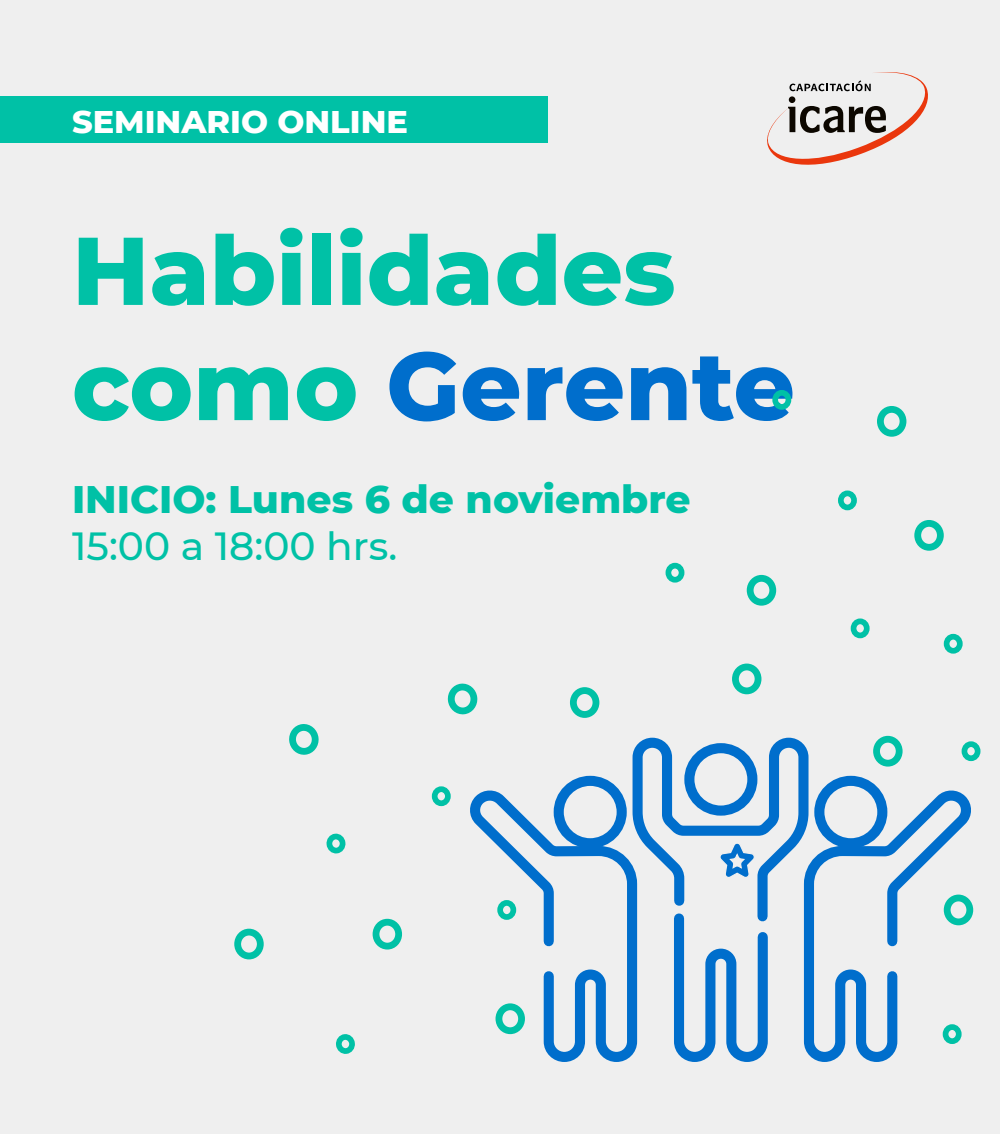
<style>
.page{position:relative;width:1000px;height:1134px;background:#efefef}
.page>*{position:absolute;margin:0;border:0;box-sizing:border-box;transform-origin:0 0}
.t1{font:800 96px/115.2px "Montserrat";color:#00c1a6}
.t2{font:800 39.2px "Montserrat";color:#00c1a6}
.t3{font:500 39.2px "Montserrat";color:#00c1a6}
.t4{font:800 32px "Montserrat";color:#fff}
.s1{color:#006ecc}
</style>
<div class="page">
<div style="left:570px;top:687px;width:29px;height:31px;border:7px solid #00c1a6;border-radius:50%"></div>
<svg style="left:447px;top:683px;width:31px;height:32px"></svg>
<div style="left:373px;top:919px;width:29px;height:30px;border:7px solid #00c1a6;border-radius:50%"></div>
<div style="left:234px;top:929px;width:30px;height:30px;border:7px solid #00c1a6;border-radius:50%"></div>
<div style="left:732px;top:663px;width:29px;height:31px;border:7px solid #00c1a6;border-radius:50%"></div>
<svg style="left:289px;top:724px;width:30px;height:31px"></svg>
<div style="left:914px;top:520px;width:30px;height:31px;border:7px solid #00c1a6;border-radius:50%"></div>
<div style="left:877px;top:406px;width:29px;height:31px;border:7px solid #00c1a6;border-radius:50%"></div>
<div style="left:747px;top:575px;width:29px;height:31px;border:7px solid #00c1a6;border-radius:50%"></div>
<div style="left:666px;top:563px;width:18px;height:20px;border:6px solid #00c1a6;border-radius:50%"></div>
<div style="left:772px;top:390px;width:19px;height:20px;border:6px solid #00c1a6;border-radius:50%"></div>
<div style="left:326px;top:833px;width:20px;height:21px;border:6px solid #00c1a6;border-radius:50%"></div>
<div style="left:336px;top:1034px;width:19px;height:20px;border:6px solid #00c1a6;border-radius:50%"></div>
<div style="left:962px;top:741px;width:18px;height:20px;border:6px solid #00c1a6;border-radius:50%"></div>
<div style="left:432px;top:786px;width:19px;height:20px;border:6px solid #00c1a6;border-radius:50%"></div>
<div style="left:851px;top:618px;width:19px;height:20px;border:6px solid #00c1a6;border-radius:50%"></div>
<div style="left:838px;top:490px;width:19px;height:20px;border:6px solid #00c1a6;border-radius:50%"></div>
<div style="left:944px;top:634px;width:19px;height:20px;border:6px solid #00c1a6;border-radius:50%"></div>
<svg style="left:767px;top:72px;width:161px;height:93px"></svg>
<div style="left:0;top:97px;width:548px;height:46px;background:#00c1a6"></div>
<svg style="left:474px;top:735px;width:493px;height:327px"></svg>
<svg style="left:799px;top:780px;width:175px;height:282px"></svg>
<p class="t4" style="left:72px;top:98px;width:337px">SEMINARIO ONLINE</p>
<h1 class="t1" style="left:72px;top:208px;width:725px">Habilidades como <span class="s1">Gerente</span></h1>
<p class="t2" style="left:72px;top:470px;width:620px">INICIO: Lunes 6 de noviembre</p>
<p class="t3" style="left:72px;top:519px;width:327px">15:00 a 18:00 hrs.</p>
</div>
